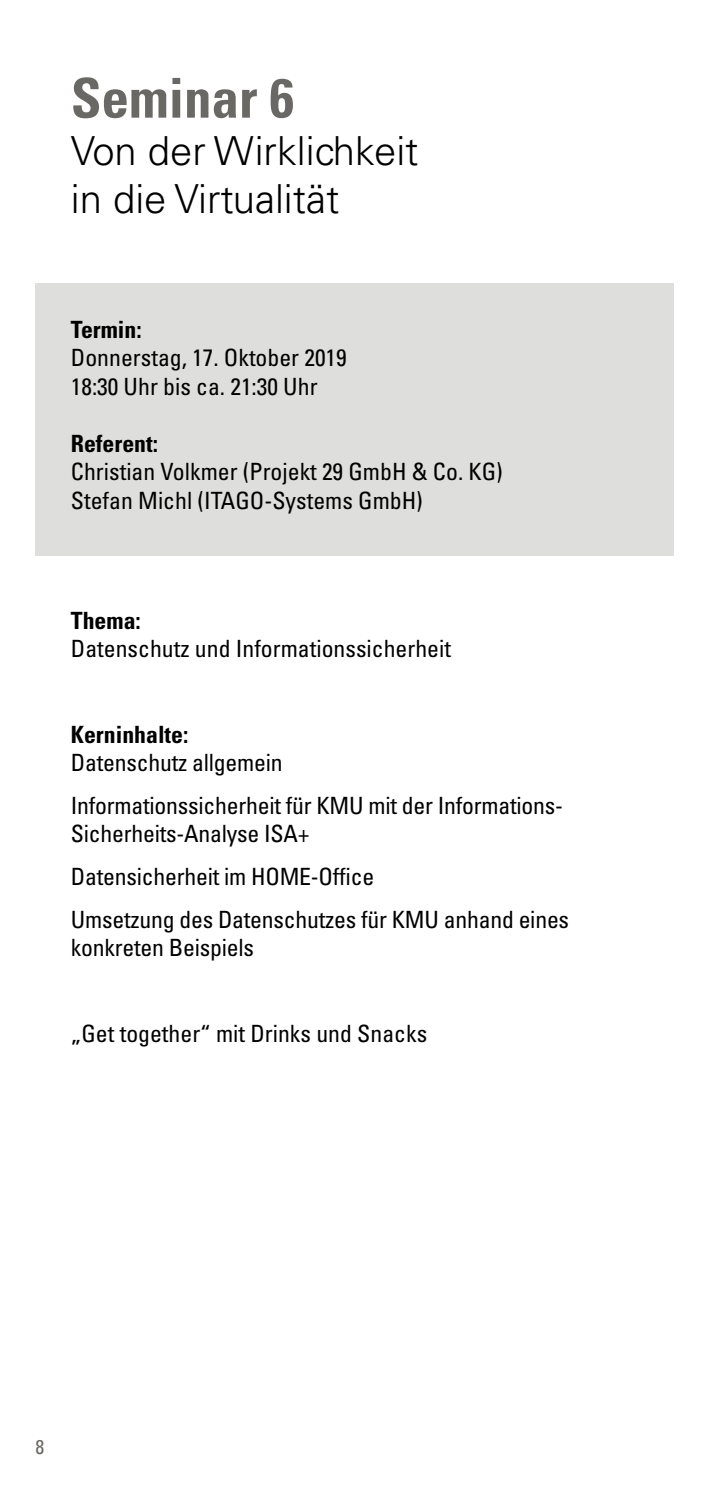
<style>
.page{position:relative;width:709px;height:1489px;background:#fff}
.page>*{position:absolute;margin:0;border:0;box-sizing:border-box;transform-origin:0 0}
.t1{font:700 condensed 55px "Univers LT";color:#6a6864}
.t2{font:300 40px/47.5px "Univers LT";color:#000}
.t3{font:condensed 23.75px/42.8px "Univers LT";letter-spacing:-.01em;color:#000}
.t4{font:700 condensed 23.75px "Univers LT";color:#000}
.t5{font:condensed 20px "Univers LT";color:#6a6864}
</style>
<div class="page">
<div style="left:35px;top:283px;width:638px;height:273px;background:#dededd"></div>
<h1 class="t1" style="left:71px;top:64px;width:225px">Seminar 6</h1>
<h2 class="t2" style="left:71px;top:127px;width:349px">Von der Wirklichkeit in die Virtualität</h2>
<p class="t4" style="left:71px;top:315px;width:72px">Termin:</p>
<p class="t3" style="left:71px;top:343px;width:277px;line-height:28.5px">Donnerstag, 17. Oktober 2019<br>18:30 Uhr bis ca. 21:30 Uhr</p>
<p class="t4" style="left:71px;top:429px;width:89px">Referent:</p>
<p class="t3" style="left:71px;top:457px;width:433px;line-height:28.5px">Christian Volkmer (Projekt 29 GmbH &amp; Co. KG)<br>Stefan Michl (ITAGO-Systems GmbH)</p>
<p class="t4" style="left:71px;top:605px;width:71px">Thema:</p>
<p class="t3" style="left:71px;top:627px;width:381px">Datenschutz und Informationssicherheit</p>
<p class="t4" style="left:71px;top:719px;width:119px">Kerninhalte:</p>
<p class="t3" style="left:71px;top:741px;width:493px">Datenschutz allgemein<br>Informationssicherheit für KMU mit der Informations-</p>
<p class="t3" style="left:71px;top:812px;width:500px">Sicherheits-Analyse ISA+<br>Datensicherheit im HOME-Office<br>Umsetzung des Datenschutzes für KMU anhand eines</p>
<p class="t3" style="left:71px;top:926px;width:185px">konkreten Beispiels</p>
<p class="t3" style="left:71px;top:1011px;width:358px">„Get together“ mit Drinks und Snacks</p>
<p class="t5" style="left:35px;top:1433px;width:10px">8</p>
</div>
